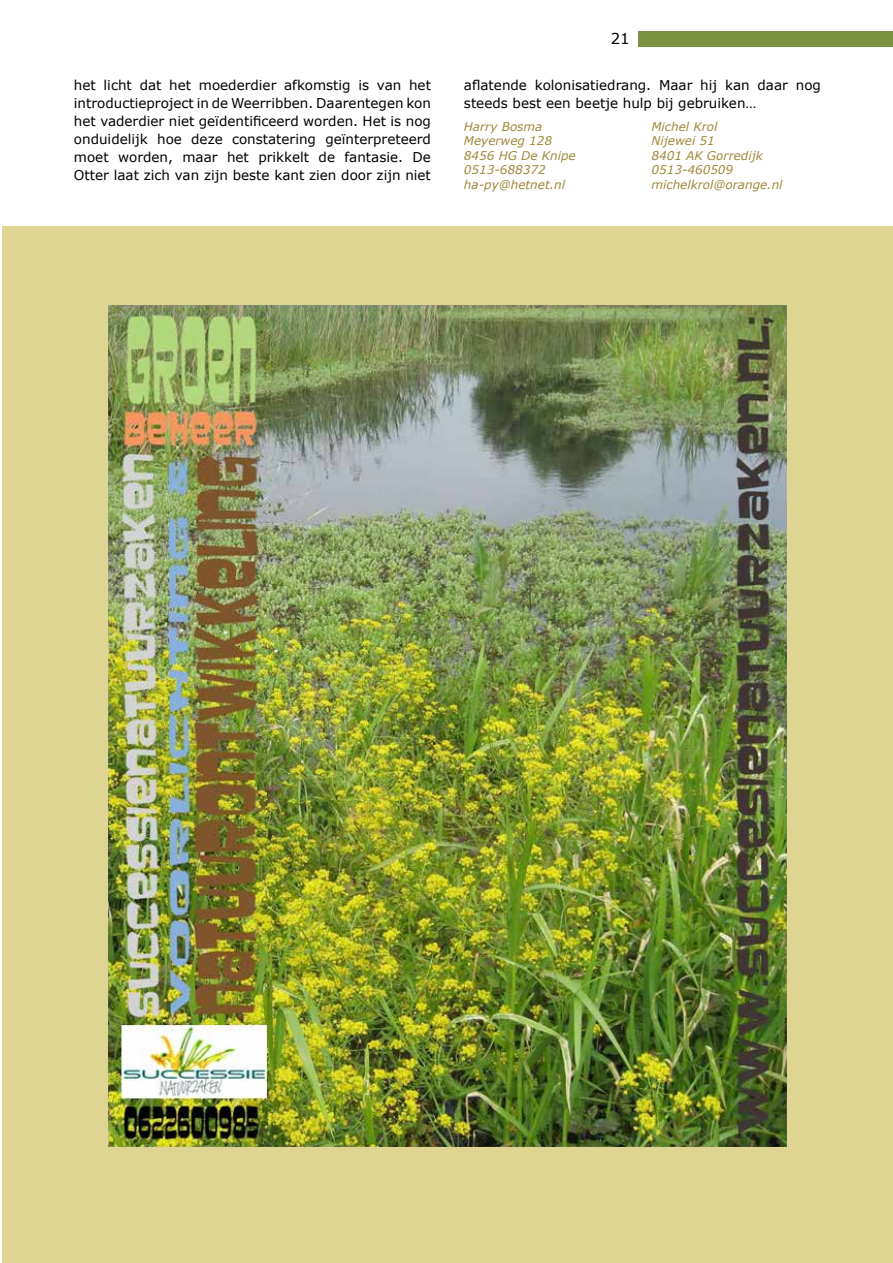
<style>
.page{position:relative;width:893px;height:1263px;background:#fff}
.page>*{position:absolute;margin:0;border:0;box-sizing:border-box;transform-origin:0 0}
.t1{font:15px "Verdana";color:#000}
.t2{font:13.5px/18px "Verdana";color:#000;text-align:justify}
.t3{font:italic 12px/14.4px "Verdana";color:#a08839}
</style>
<div class="page">
<div style="left:638px;top:31px;width:255px;height:16px;background:#7a9140"></div>
<div style="left:2px;top:226px;width:891px;height:1037px;background:#ded592"></div>
<img style="left:108px;top:305px;width:679px;height:841px">
<p class="t1" style="left:611px;top:28px;width:21px">21</p>
<p class="t2" style="left:74px;top:76px;width:359px">het licht dat het moederdier afkomstig is van het introductieproject in de Weerribben. Daarentegen kon het vaderdier niet geïdentificeerd worden. Het is nog onduidelijk hoe deze constatering geïnterpreteerd moet worden, maar het prikkelt de fantasie. De Otter laat zich van zijn beste kant zien door zijn niet</p>
<p class="t2" style="left:464px;top:76px;width:358px">aflatende kolonisatiedrang. Maar hij kan daar nog steeds best een beetje hulp bij gebruiken…</p>
<p class="t3" style="left:464px;top:119px;width:113px">Harry Bosma<br>Meyerweg 128<br>8456 HG De Knipe<br>0513-688372 ha-py@hetnet.nl</p>
<p class="t3" style="left:651px;top:119px;width:133px">Michel Krol<br>Nijewei 51<br>8401 AK Gorredijk<br>0513-460509 michelkrol@orange.nl</p>
</div>
